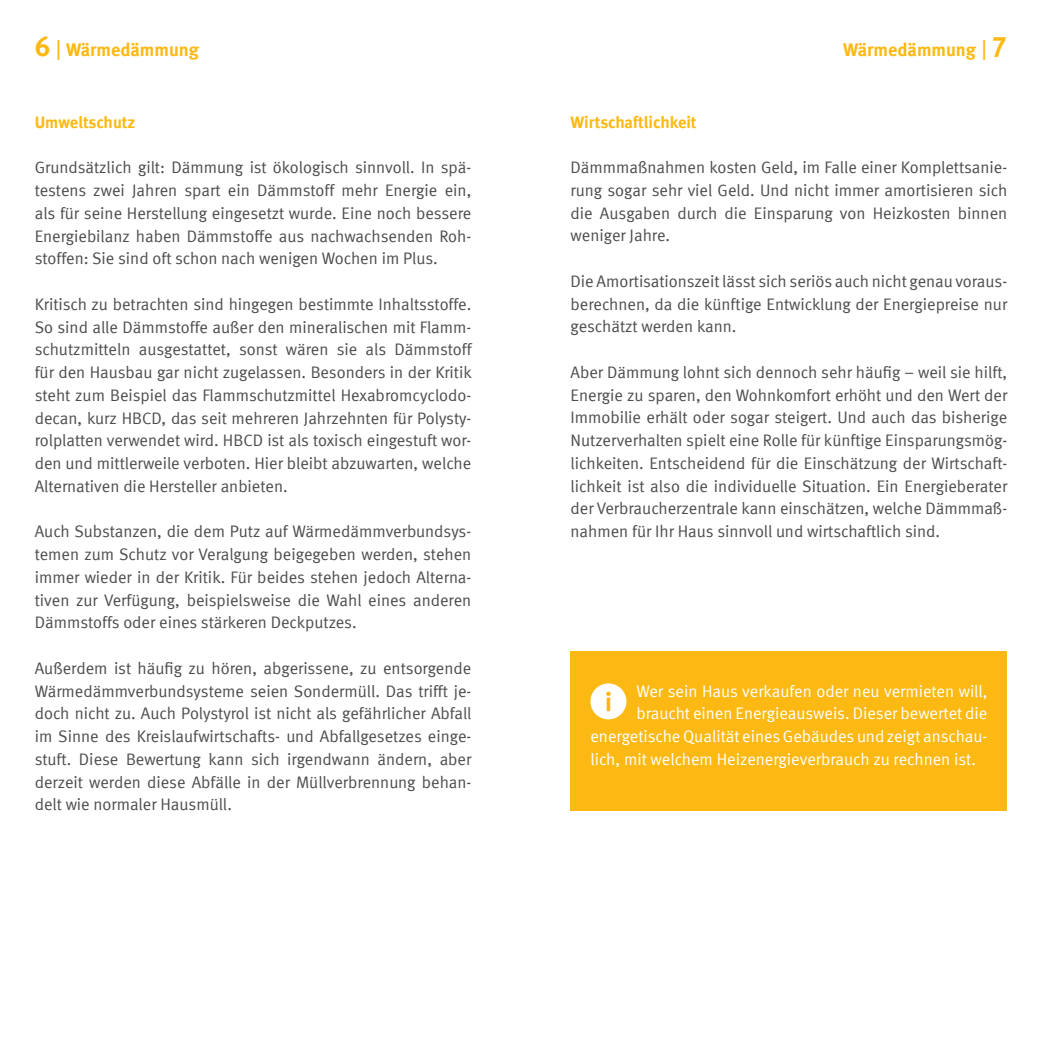
<style>
.page{position:relative;width:1042px;height:1042px;background:#fff}
.page>*{position:absolute;margin:0;border:0;box-sizing:border-box;transform-origin:0 0}
.t1{font:700 18.38px "VZ Meta LF";letter-spacing:-.015em;color:#fdb913}
.t2{font:16.62px/22.8px "VZ Meta LF";color:#4d4d4f;text-align:justify}
.t3{font:16.62px "VZ Meta LF";color:#fff}
.t4{font:700 16.62px "VZ Meta LF";color:#fdb913}
.s1{font-size:28px}
.s2{font-family:"Verdana";font-weight:400;font-size:21px}
</style>
<div class="page">
<div style="left:570px;top:651px;width:437px;height:159px;background:#fdb913"></div>
<div style="left:590px;top:683px;width:36px;height:36px;background:#fff;border-radius:50%"></div>
<svg style="left:606px;top:691px;width:4px;height:20px"></svg>
<p class="t1" style="left:35px;top:39px;width:166px"><span class="s1">6</span> <span class="s2">|</span> Wärmedämmung</p>
<p class="t1" style="left:843px;top:39px;width:166px">Wärmedämmung <span class="s2">|</span><span class="s1">7</span></p>
<p class="t4" style="left:35px;top:112px;width:102px">Umweltschutz</p>
<p class="t2" style="left:35px;top:156px;width:438px">Grundsätzlich gilt: Dämmung ist ökologisch sinnvoll. In spä&shy;testens zwei Jahren spart ein Dämmstoff mehr Energie ein, als für seine Herstellung eingesetzt wurde. Eine noch bessere Energiebilanz haben Dämmstoffe aus nachwachsenden Roh&shy;stoffen: Sie sind oft schon nach wenigen Wochen im Plus.</p>
<p class="t2" style="left:35px;top:292px;width:439px">Kritisch zu betrachten sind hingegen bestimmte Inhaltsstoffe.<br>So sind alle Dämmstoffe außer den mineralischen mit Flamm&shy;schutzmitteln ausgestattet, sonst wären sie als Dämmstoff für den Hausbau gar nicht zugelassen. Besonders in der Kritik steht zum Beispiel das Flammschutzmittel Hexabromcyclodo&shy;decan, kurz HBCD, das seit mehreren Jahrzehnten für Polysty&shy;rolplatten verwendet wird. HBCD ist als toxisch eingestuft wor&shy;den und mittlerweile verboten. Hier bleibt abzuwarten, welche Alternativen die Hersteller anbieten.</p>
<p class="t2" style="left:35px;top:520px;width:438px">Auch Substanzen, die dem Putz auf Wärmedämmverbundsys&shy;temen zum Schutz vor Veralgung beigegeben werden, stehen immer wieder in der Kritik. Für beides stehen jedoch Alterna&shy;tiven zur Verfügung, beispielsweise die Wahl eines anderen Dämmstoffs oder eines stärkeren Deckputzes.</p>
<p class="t2" style="left:35px;top:656px;width:438px">Außerdem ist häufig zu hören, abgerissene, zu entsorgende Wärmedämmverbundsysteme seien Sondermüll. Das trifft je&shy;doch nicht zu. Auch Polystyrol ist nicht als gefährlicher Abfall im Sinne des Kreislaufwirtschafts- und Abfallgesetzes einge&shy;stuft. Diese Bewertung kann sich irgendwann ändern, aber derzeit werden diese Abfälle in der Müllverbrennung behan&shy;delt wie normaler Hausmüll.</p>
<p class="t4" style="left:570px;top:112px;width:128px">Wirtschaftlichkeit</p>
<p class="t2" style="left:570px;top:156px;width:438px">Dämmmaßnahmen kosten Geld, im Falle einer Komplettsanie&shy;rung sogar sehr viel Geld. Und nicht immer amortisieren sich die Ausgaben durch die Einsparung von Heizkosten binnen weniger Jahre.</p>
<p class="t2" style="left:570px;top:270px;width:438px">Die Amortisationszeit lässt sich seriös auch nicht genau voraus&shy;berechnen, da die künftige Entwicklung der Energiepreise nur geschätzt werden kann.</p>
<p class="t2" style="left:570px;top:361px;width:438px">Aber Dämmung lohnt sich dennoch sehr häufig – weil sie hilft, Energie zu sparen, den Wohnkomfort erhöht und den Wert der Immobilie erhält oder sogar steigert. Und auch das bisherige Nutzerverhalten spielt eine Rolle für künftige Einsparungsmög&shy;lichkeiten. Entscheidend für die Einschätzung der Wirtschaft&shy;lichkeit ist also die individuelle Situation. Ein Energieberater der Verbraucherzentrale kann einschätzen, welche Dämmmaß&shy;nahmen für Ihr Haus sinnvoll und wirtschaftlich sind.</p>
<p class="t3" style="left:636px;top:681px;width:352px">Wer sein Haus verkaufen oder neu vermieten will,</p>
<p class="t3" style="left:636px;top:704px;width:352px">braucht einen Energieausweis. Dieser bewertet die</p>
<p class="t3" style="left:590px;top:727px;width:398px">energetische Qualität eines Gebäudes und zeigt anschau-</p>
<p class="t3" style="left:590px;top:749px;width:387px">lich, mit welchem Heizenergieverbrauch zu rechnen ist.</p>
</div>
